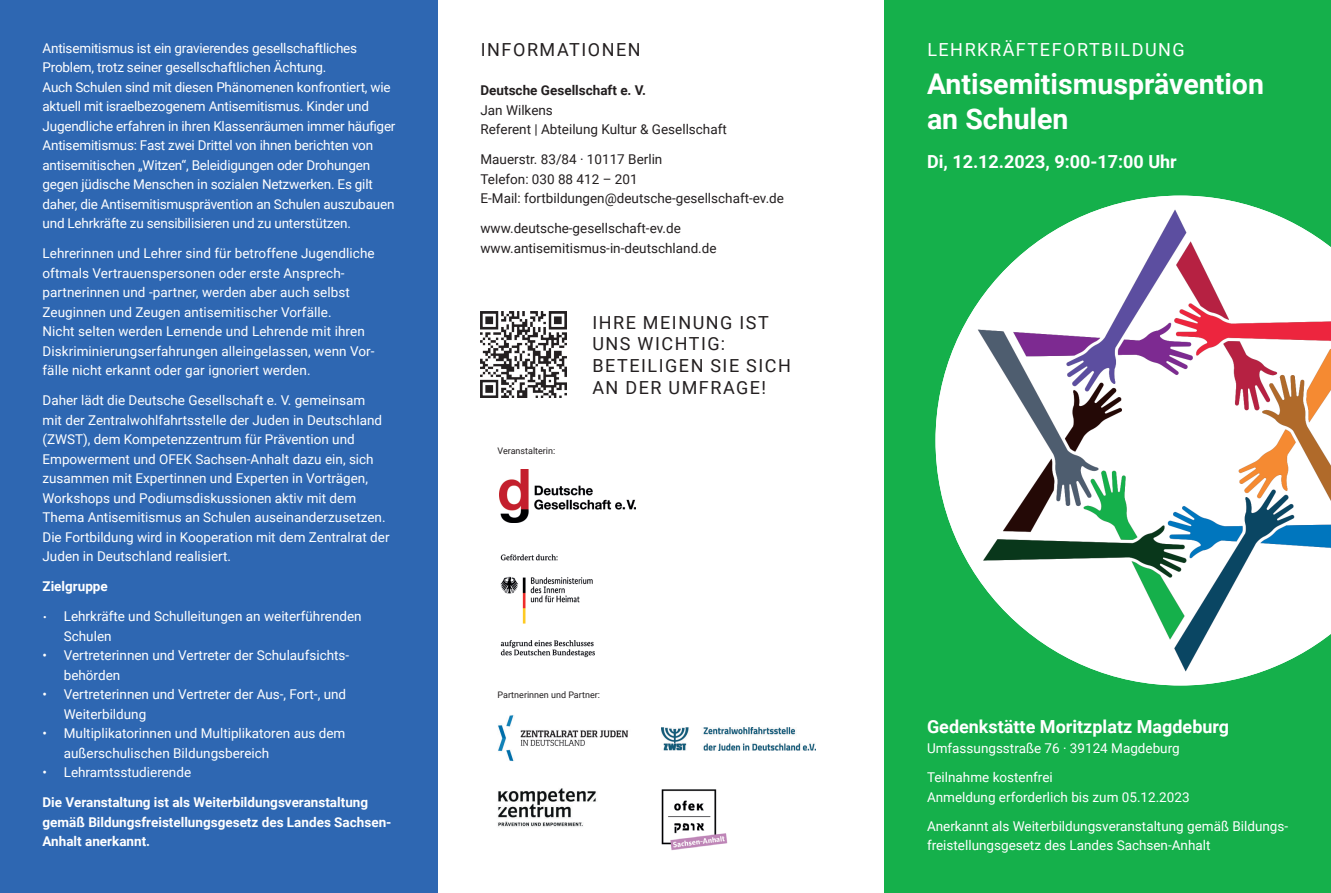
<style>
.page{position:relative;width:1331px;height:893px;background:#fff}
.page>*{position:absolute;margin:0;border:0;box-sizing:border-box;transform-origin:0 0}
.t1{font:700 28.5px "Roboto";color:#fff}
.t2{font:18px/21.6px "Roboto";letter-spacing:.085em;color:#231f20}
.t3{font:700 18px "Roboto";color:#fff}
.t4{font:18px "Roboto";letter-spacing:.085em;color:#fff}
.t5{font:13.5px/19.5px "Roboto";color:#fff}
.t6{font:13.5px "Roboto";color:#231f20}
.t7{font:700 13.5px/19.5px "Roboto";color:#fff}
.t8{font:700 13.5px "Roboto";color:#231f20}
.t9{font:9px "Roboto";color:#231f20}
.s1{font-family:"The Sans Expert"}
</style>
<div class="page">
<div style="left:0;top:0;width:438px;height:893px;background:#2e67b2"></div>
<img style="left:480px;top:311px;width:86px;height:86px">
<div style="left:884px;top:0;width:447px;height:893px;background:#15b04b"></div>
<img style="left:935px;top:196px;width:396px;height:489px">
<img style="left:498px;top:788px;width:98px;height:39px">
<img style="left:500px;top:554px;width:95px;height:104px">
<img style="left:499px;top:470px;width:136px;height:53px">
<img style="left:498px;top:715px;width:130px;height:47px">
<img style="left:661px;top:789px;width:67px;height:62px">
<img style="left:661px;top:728px;width:154px;height:22px">
<p class="t5" style="left:43px;top:38px;width:354px">Antisemitismus ist ein gravierendes gesellschaftliches Problem, trotz seiner gesellschaftlichen Ächtung.<br>Auch Schulen sind mit diesen Phänomenen konfrontiert, wie aktuell mit israelbezogenem Antisemitismus. Kinder und Jugendliche erfahren in ihren Klassenräumen immer häufiger Antisemitismus: Fast zwei Drittel von ihnen berichten von antisemitischen „Witzen“, Beleidigungen oder Drohungen gegen jüdische Menschen in sozialen Netzwerken. Es gilt daher, die Antisemitismusprävention an Schulen auszubauen und Lehrkräfte zu sensibilisieren und zu unterstützen.</p>
<p class="t5" style="left:43px;top:243px;width:334px">Lehrerinnen und Lehrer sind für betroffene Jugendliche oftmals Vertrauenspersonen oder erste Ansprech&shy;partnerinnen und -partner, werden aber auch selbst Zeuginnen und Zeugen antisemitischer Vorfälle.<br>Nicht selten werden Lernende und Lehrende mit ihren Diskriminierungserfahrungen alleingelassen, wenn Vor&shy;fälle nicht erkannt oder gar ignoriert werden.</p>
<p class="t5" style="left:43px;top:390px;width:349px">Daher lädt die Deutsche Gesellschaft e. V. gemeinsam<br>mit der Zentralwohlfahrtsstelle der Juden in Deutschland (ZWST), dem Kompetenzzentrum für Prävention und Empowerment und OFEK Sachsen-Anhalt dazu ein, sich zusammen mit Expertinnen und Experten in Vorträgen, Workshops und Podiumsdiskussionen aktiv mit dem Thema Antisemitismus an Schulen auseinanderzusetzen.<br>Die Fortbildung wird in Kooperation mit dem Zentralrat der Juden in Deutschland realisiert.</p>
<p class="t7" style="left:43px;top:576px;width:67px">Zielgruppe</p>
<p class="t5" style="left:64px;top:606px;width:299px;text-indent:-21px"><span class="s1">„</span> Lehrkräfte und Schulleitungen an weiterführenden<br>Schulen</p>
<p class="t5" style="left:64px;top:645px;width:287px;text-indent:-21px">• Vertreterinnen und Vertreter der Schulaufsichts&shy;behörden</p>
<p class="t5" style="left:64px;top:684px;width:284px;text-indent:-21px">• Vertreterinnen und Vertreter der Aus-, Fort-, und<br>Weiterbildung</p>
<p class="t5" style="left:64px;top:723px;width:283px;text-indent:-21px">• Multiplikatorinnen und Multiplikatoren aus dem außerschulischen Bildungsbereich</p>
<p class="t5" style="left:43px;top:762px;width:150px">• Lehramtsstudierende</p>
<p class="t7" style="left:43px;top:792px;width:350px">Die Veranstaltung ist als Weiterbildungsveranstaltung gemäß Bildungsfreistellungsgesetz des Landes Sachsen-<br>Anhalt anerkannt.</p>
<h1 class="t2" style="left:481px;top:38px;width:161px">INFORMATIONEN</h1>
<p class="t8" style="left:480px;top:81px;width:167px">Deutsche Gesellschaft e. V.</p>
<p class="t6" style="left:480px;top:100px;width:74px">Jan Wilkens</p>
<p class="t6" style="left:480px;top:120px;width:248px">Referent | Abteilung Kultur &amp; Gesellschaft</p>
<p class="t6" style="left:480px;top:150px;width:183px">Mauerstr. 83/84 · 10117 Berlin</p>
<p class="t6" style="left:480px;top:169px;width:159px">Telefon: 030 88 412 – 201</p>
<p class="t6" style="left:480px;top:189px;width:305px">E-Mail: fortbildungen@deutsche-gesellschaft-ev.de</p>
<p class="t6" style="left:480px;top:219px;width:202px">www.deutsche-gesellschaft-ev.de</p>
<p class="t6" style="left:480px;top:238px;width:238px">www.antisemitismus-in-deutschland.de</p>
<p class="t9" style="left:497px;top:444px;width:59px">Veranstalterin:</p>
<h1 class="t2" style="left:592px;top:311px;width:200px">IHRE MEINUNG IST<br>UNS WICHTIG:<br>BETEILIGEN SIE SICH<br>AN DER UMFRAGE!</h1>
<p class="t9" style="left:497px;top:688px;width:104px">Partnerinnen und Partner:</p>
<h1 class="t4" style="left:927px;top:37px;width:259px">LEHRKRÄFTEFORTBILDUNG</h1>
<h2 class="t1" style="left:927px;top:64px;width:339px">Antisemitismusprävention</h2>
<h2 class="t1" style="left:927px;top:99px;width:143px">an Schulen</h2>
<h3 class="t3" style="left:927px;top:149px;width:251px">Di, 12.12.2023, 9:00-17:00 Uhr</h3>
<h3 class="t3" style="left:927px;top:714px;width:304px">Gedenkstätte Moritzplatz Magdeburg</h3>
<p class="t5" style="left:927px;top:738px;width:254px">Umfassungsstraße 76 · 39124 Magdeburg</p>
<p class="t5" style="left:927px;top:767px;width:264px">Teilnahme kostenfrei<br>Anmeldung erforderlich bis zum 05.12.2023</p>
<p class="t5" style="left:927px;top:816px;width:363px">Anerkannt als Weiterbildungsveranstaltung gemäß Bildungs&shy;freistellungsgesetz des Landes Sachsen-Anhalt</p>
</div>
